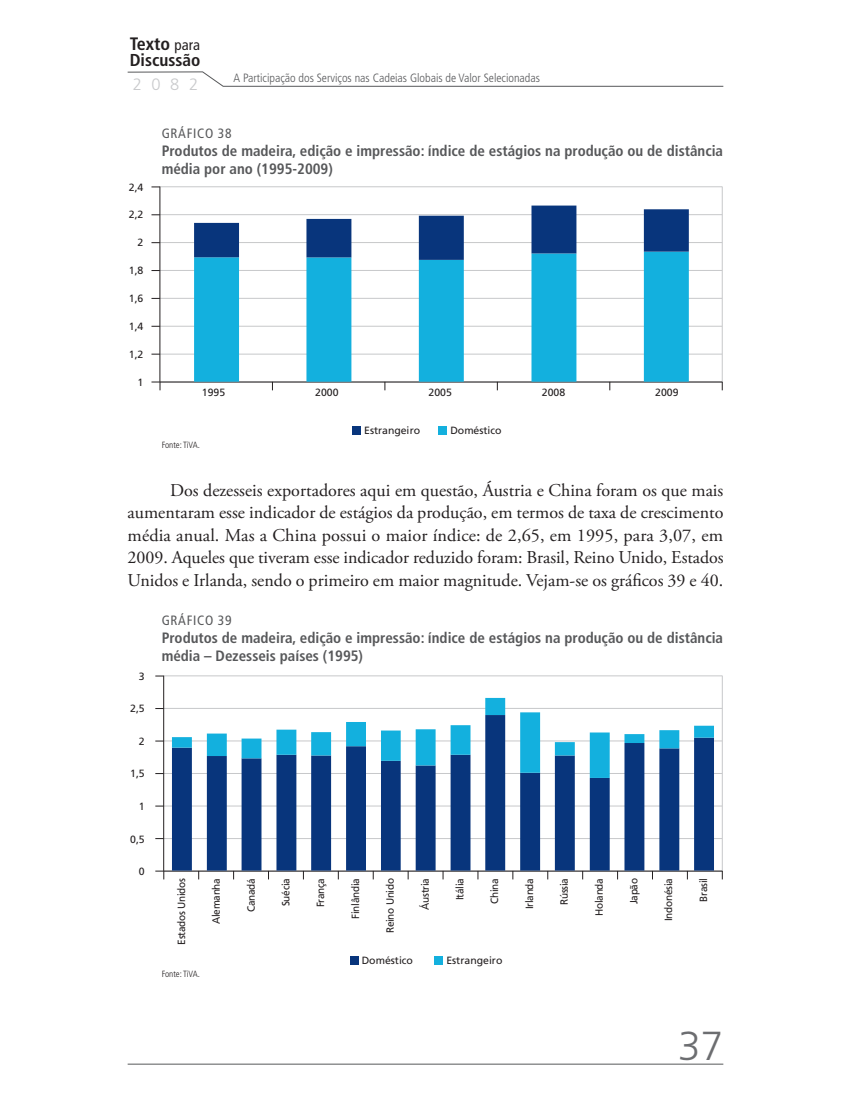
<style>
.page{position:relative;width:851px;height:1106px;background:#fff}
.page>*{position:absolute;margin:0;border:0;box-sizing:border-box;transform-origin:0 0}
.t1{font:300 40.5px "Frutiger LT Pro";color:#6c6d70}
.texto_corrido{font:18px/22.5px "Adobe Garamond Pro";color:#231f20;text-align:justify}
.t2{font:700 condensed 18px "Frutiger LT Pro";color:#231f20}
.t3{font:700 condensed 17.25px "Frutiger LT Pro";color:#231f20}
.t4{font:300 16.5px "Frutiger LT Pro";color:#c9cacc}
.titulo_2_titulo{font:700 condensed 15px/18px "Frutiger LT Pro";color:#57585a}
.titulo_1_numero{font:condensed 13.5px "Frutiger LT Pro";letter-spacing:.05em;color:#57585a}
.t5{font:300 condensed 12px "Frutiger LT Pro";color:#57585a}
.t6{font:10.5px "Frutiger LT Pro";letter-spacing:-.025em;color:#231f20;scale:.95 1}
.t7{font:10.5px "Frutiger LT Pro";letter-spacing:-.025em;color:#231f20}
.t8{font:10.5px "Frutiger LT Pro";letter-spacing:-.005em;color:#231f20}
.t9{font:10.5px "Frutiger LT Pro";color:#231f20}
.fonte_elaboracao_soz{font:300 condensed 9px "Frutiger LT Pro";color:#231f20}
.s1{font-weight:400;font-size:15px}
</style>
<div class="page">
<svg style="left:127px;top:71px;width:597px;height:16px"></svg>
<hr style="left:128px;top:1063px;width:595px;height:1px;background:#57585a">
<hr style="left:160px;top:186px;width:562px;height:1px;background:#c7c8ca">
<hr style="left:160px;top:214px;width:562px;height:1px;background:#c7c8ca">
<hr style="left:160px;top:242px;width:562px;height:1px;background:#c7c8ca">
<hr style="left:160px;top:270px;width:562px;height:1px;background:#c7c8ca">
<hr style="left:160px;top:298px;width:562px;height:1px;background:#c7c8ca">
<hr style="left:160px;top:326px;width:562px;height:1px;background:#c7c8ca">
<hr style="left:160px;top:354px;width:562px;height:1px;background:#c7c8ca">
<hr style="left:160px;top:382px;width:562px;height:1px;background:#c7c8ca">
<svg style="left:151px;top:381px;width:9px;height:9px"></svg>
<hr style="left:159px;top:186px;width:1px;height:196px;background:#231f20">
<hr style="left:721px;top:187px;width:1px;height:195px;background:#c7c8ca">
<hr style="left:160px;top:381px;width:562px;height:1px;background:#231f20">
<div style="left:352px;top:426px;width:8px;height:9px;background:#08357c"></div>
<div style="left:438px;top:426px;width:8px;height:9px;background:#13b0de"></div>
<svg style="left:194px;top:260px;width:494px;height:122px"></svg>
<svg style="left:194px;top:205px;width:494px;height:55px"></svg>
<hr style="left:164px;top:675px;width:558px;height:1px;background:#c7c8ca">
<hr style="left:164px;top:708px;width:558px;height:1px;background:#c7c8ca">
<hr style="left:164px;top:740px;width:558px;height:1px;background:#c7c8ca">
<hr style="left:164px;top:773px;width:558px;height:1px;background:#c7c8ca">
<hr style="left:164px;top:805px;width:558px;height:1px;background:#c7c8ca">
<hr style="left:164px;top:838px;width:558px;height:1px;background:#c7c8ca">
<svg style="left:155px;top:870px;width:9px;height:9px"></svg>
<hr style="left:163px;top:675px;width:1px;height:196px;background:#231f20">
<hr style="left:722px;top:675px;width:1px;height:196px;background:#c7c8ca">
<hr style="left:164px;top:870px;width:558px;height:1px;background:#231f20">
<svg style="left:172px;top:778px;width:542px;height:92px;fill:#08357c"></svg>
<svg style="left:172px;top:698px;width:542px;height:80px"></svg>
<div style="left:350px;top:956px;width:8px;height:9px;background:#08357c"></div>
<div style="left:434px;top:956px;width:9px;height:9px;background:#13b0de"></div>
<p class="t2" style="left:130px;top:33px;width:72px">Texto <span class="s1">para</span></p>
<p class="t3" style="left:130px;top:50px;width:72px">Discussão</p>
<p class="t4" style="left:133px;top:75px;width:67px">2082</p>
<p class="t5" style="left:233px;top:71px;width:308px">A Participação dos Serviços nas Cadeias Globais de Valor Selecionadas</p>
<p class="t7" style="left:129px;top:181px;width:16px">2,4</p>
<p class="t7" style="left:129px;top:209px;width:16px">2,2</p>
<p class="t7" style="left:138px;top:237px;width:7px">2</p>
<p class="t7" style="left:129px;top:264px;width:16px">1,8</p>
<p class="t7" style="left:129px;top:292px;width:16px">1,6</p>
<p class="t7" style="left:129px;top:320px;width:16px">1,4</p>
<p class="t7" style="left:129px;top:348px;width:16px">1,2</p>
<p class="t7" style="left:138px;top:376px;width:7px">1</p>
<p class="titulo_1_numero" style="left:162px;top:125px;width:71px">GRÁFICO 38</p>
<p class="titulo_2_titulo" style="left:162px;top:142px;width:563px">Produtos de madeira, edição e impressão: índice de estágios na produção ou de distância média por ano (1995-2009)</p>
<p class="t7" style="left:202px;top:386px;width:25px">1995</p>
<p class="t7" style="left:315px;top:386px;width:25px">2000</p>
<p class="t7" style="left:428px;top:386px;width:25px">2005</p>
<p class="t7" style="left:541px;top:386px;width:25px">2008</p>
<p class="t7" style="left:655px;top:386px;width:25px">2009</p>
<p class="t8" style="left:364px;top:424px;width:57px">Estrangeiro</p>
<p class="t8" style="left:450px;top:424px;width:53px">Doméstico</p>
<p class="fonte_elaboracao_soz" style="left:162px;top:439px;width:40px">Fonte: TiVA.</p>
<p class="texto_corrido" style="left:128px;top:479px;width:597px;text-indent:43px">Dos dezesseis exportadores aqui em questão, Áustria e China foram os que mais aumentaram esse indicador de estágios da produção, em termos de taxa de crescimento média anual. Mas a China possui o maior índice: de 2,65, em 1995, para 3,07, em 2009. Aqueles que tiveram esse indicador reduzido foram: Brasil, Reino Unido, Estados Unidos e Irlanda, sendo o primeiro em maior magnitude. Vejam-se os gráficos 39 e 40.</p>
<p class="titulo_1_numero" style="left:162px;top:612px;width:71px">GRÁFICO 39</p>
<p class="titulo_2_titulo" style="left:162px;top:629px;width:563px">Produtos de madeira, edição e impressão: índice de estágios na produção ou de distância média – Dezesseis países (1995)</p>
<p class="t7" style="left:139px;top:669px;width:7px">3</p>
<p class="t7" style="left:130px;top:702px;width:16px">2,5</p>
<p class="t7" style="left:139px;top:735px;width:7px">2</p>
<p class="t7" style="left:130px;top:767px;width:16px">1,5</p>
<p class="t7" style="left:139px;top:800px;width:7px">1</p>
<p class="t7" style="left:130px;top:832px;width:16px">0,5</p>
<p class="t7" style="left:139px;top:865px;width:7px">0</p>
<p class="t6" style="left:175px;top:944px;width:72px;rotate:-90deg">Estados Unidos</p>
<p class="t6" style="left:210px;top:924px;width:50px;rotate:-90deg">Alemanha</p>
<p class="t6" style="left:245px;top:911px;width:37px;rotate:-90deg">Canadá</p>
<p class="t6" style="left:279px;top:906px;width:31px;rotate:-90deg">Suécia</p>
<p class="t6" style="left:314px;top:907px;width:32px;rotate:-90deg">França</p>
<p class="t6" style="left:349px;top:918px;width:44px;rotate:-90deg">Finlândia</p>
<p class="t6" style="left:384px;top:933px;width:60px;rotate:-90deg">Reino Unido</p>
<p class="t6" style="left:419px;top:910px;width:35px;rotate:-90deg">Áustria</p>
<p class="t6" style="left:453px;top:900px;width:25px;rotate:-90deg">Itália</p>
<p class="t6" style="left:488px;top:903px;width:28px;rotate:-90deg">China</p>
<p class="t6" style="left:523px;top:909px;width:34px;rotate:-90deg">Irlanda</p>
<p class="t6" style="left:558px;top:905px;width:30px;rotate:-90deg">Rússia</p>
<p class="t6" style="left:592px;top:916px;width:41px;rotate:-90deg">Holanda</p>
<p class="t6" style="left:627px;top:904px;width:29px;rotate:-90deg">Japão</p>
<p class="t6" style="left:662px;top:921px;width:47px;rotate:-90deg">Indonésia</p>
<p class="t6" style="left:697px;top:901px;width:26px;rotate:-90deg">Brasil</p>
<p class="fonte_elaboracao_soz" style="left:162px;top:969px;width:40px">Fonte: TiVA.</p>
<p class="t9" style="left:361px;top:954px;width:53px">Doméstico</p>
<p class="t9" style="left:446px;top:954px;width:58px">Estrangeiro</p>
<h1 class="t1" style="left:678px;top:1022px;width:47px">37</h1>
</div>
